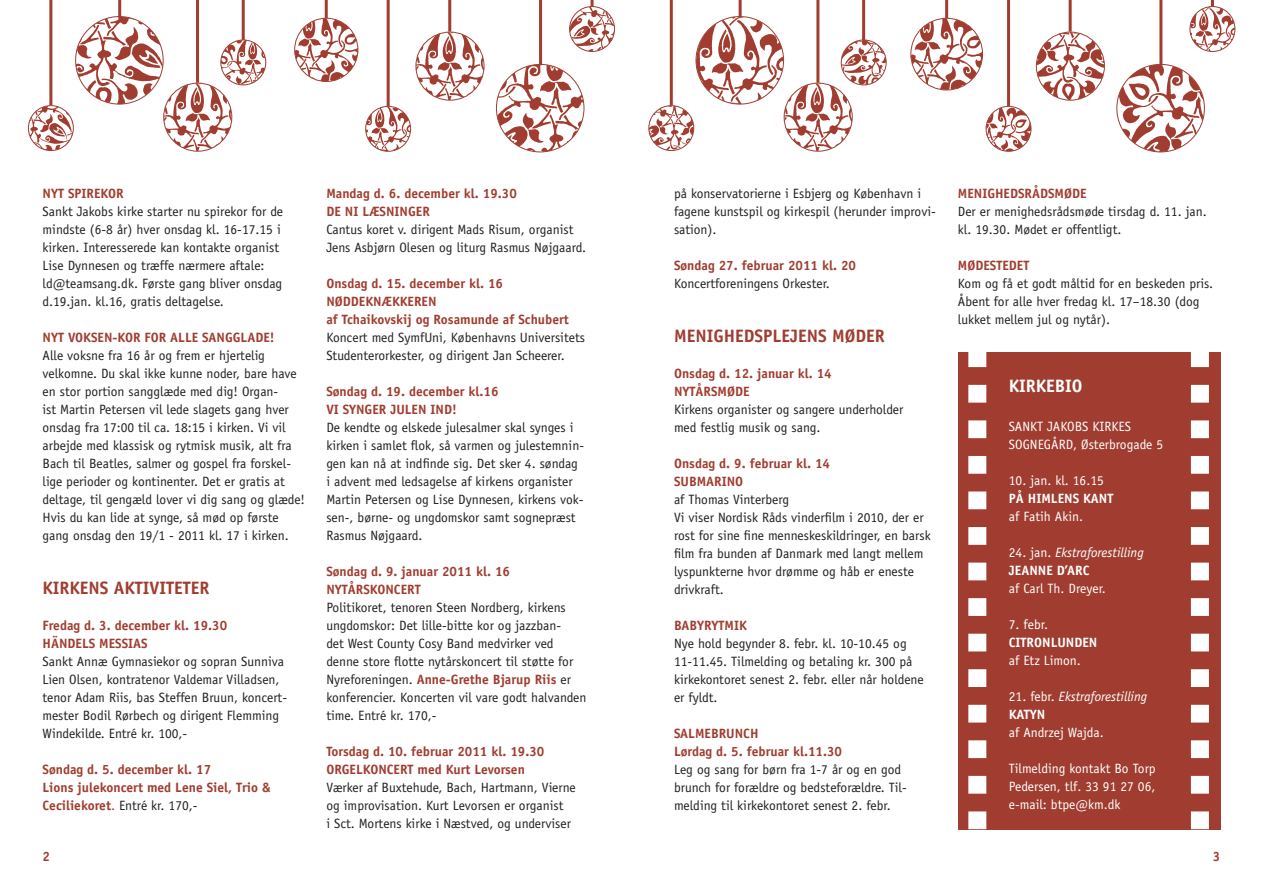
<style>
.page{position:relative;width:1263px;height:893px;background:#fff}
.page>*{position:absolute;margin:0;border:0;box-sizing:border-box;transform-origin:0 0}
.t1{font:700 18px "Officina Sans";color:#a03d30}
.t2{font:700 18px "Officina Sans";color:#fff}
.t3{font:13.5px/18px "Officina Sans";color:#231f20}
.t4{font:700 13.5px/18px "Officina Sans";color:#a03d30}
.t5{font:13.5px/18px "Officina Sans";color:#fff}
.t6{font:italic 13.5px/18px "Officina Sans";color:#fff}
.t7{font:700 13.5px "Officina Sans";color:#fff}
.s1{font-weight:400}
.s2{font-weight:400;color:#231f20}
.s3{font-weight:700;color:#a03d30}
.s4{font-style:normal}
.s5{font-weight:700;font-style:normal}
</style>
<div class="page">
<div style="left:958px;top:352px;width:262px;height:477px;background:#a03d30"></div>
<svg style="left:968px;top:352px;width:18px;height:477px"></svg>
<svg style="left:1191px;top:352px;width:18px;height:477px"></svg>
<img style="left:366px;top:106px;width:45px;height:45px;border-radius:50%">
<div style="left:365px;top:106px;width:46px;height:46px;border:1px solid #a03d30;border-radius:50%"></div>
<img style="left:986px;top:106px;width:45px;height:45px;border-radius:50%">
<div style="left:986px;top:106px;width:45px;height:46px;border:1px solid #a03d30;border-radius:50%"></div>
<img style="left:76px;top:17px;width:87px;height:87px;border-radius:50%">
<img style="left:696px;top:17px;width:87px;height:87px;border-radius:50%">
<img style="left:496px;top:64px;width:88px;height:88px;border-radius:50%">
<img style="left:1117px;top:64px;width:87px;height:88px;border-radius:50%">
<hr style="left:118px;top:0;width:3px;height:17px;background:#a03d30">
<hr style="left:739px;top:0;width:3px;height:17px;background:#a03d30">
<hr style="left:539px;top:0;width:3px;height:65px;background:#a03d30">
<hr style="left:1159px;top:0;width:3px;height:65px;background:#a03d30">
<hr style="left:387px;top:0;width:3px;height:106px;background:#a03d30">
<hr style="left:1007px;top:0;width:3px;height:106px;background:#a03d30">
<img style="left:221px;top:40px;width:45px;height:45px;border-radius:50%">
<div style="left:220px;top:40px;width:46px;height:45px;border:1px solid #a03d30;border-radius:50%"></div>
<img style="left:841px;top:40px;width:45px;height:45px;border-radius:50%">
<div style="left:841px;top:40px;width:45px;height:45px;border:1px solid #a03d30;border-radius:50%"></div>
<hr style="left:242px;top:0;width:3px;height:40px;background:#a03d30">
<hr style="left:862px;top:0;width:3px;height:40px;background:#a03d30">
<img style="left:164px;top:83px;width:68px;height:68px;border-radius:50%">
<div style="left:163px;top:83px;width:69px;height:69px;border:1px solid #a03d30;border-radius:50%"></div>
<hr style="left:196px;top:0;width:3px;height:83px;background:#a03d30">
<img style="left:784px;top:83px;width:68px;height:68px;border-radius:50%">
<div style="left:784px;top:83px;width:68px;height:69px;border:1px solid #a03d30;border-radius:50%"></div>
<hr style="left:816px;top:0;width:3px;height:83px;background:#a03d30">
<img style="left:416px;top:32px;width:68px;height:68px;border-radius:50%">
<div style="left:416px;top:32px;width:68px;height:69px;border:1px solid #a03d30;border-radius:50%"></div>
<hr style="left:448px;top:0;width:3px;height:32px;background:#a03d30">
<img style="left:1036px;top:32px;width:68px;height:68px;border-radius:50%">
<div style="left:1036px;top:32px;width:69px;height:69px;border:1px solid #a03d30;border-radius:50%"></div>
<hr style="left:1069px;top:0;width:3px;height:32px;background:#a03d30">
<img style="left:295px;top:18px;width:63px;height:63px;border-radius:50%">
<div style="left:294px;top:18px;width:64px;height:64px;border:1px solid #a03d30;border-radius:50%"></div>
<img style="left:911px;top:18px;width:71px;height:72px;border-radius:50%">
<div style="left:910px;top:18px;width:73px;height:72px;border:1px solid #a03d30;border-radius:50%"></div>
<hr style="left:325px;top:0;width:3px;height:18px;background:#a03d30">
<hr style="left:945px;top:0;width:3px;height:18px;background:#a03d30">
<img style="left:28px;top:106px;width:45px;height:45px;border-radius:50%">
<div style="left:28px;top:105px;width:46px;height:46px;border:1px solid #a03d30;border-radius:50%"></div>
<img style="left:649px;top:106px;width:45px;height:45px;border-radius:50%">
<div style="left:648px;top:105px;width:46px;height:46px;border:1px solid #a03d30;border-radius:50%"></div>
<hr style="left:49px;top:0;width:3px;height:105px;background:#a03d30">
<hr style="left:670px;top:0;width:3px;height:105px;background:#a03d30">
<img style="left:570px;top:7px;width:44px;height:44px;border-radius:50%">
<div style="left:569px;top:6px;width:46px;height:46px;border:1px solid #a03d30;border-radius:50%"></div>
<img style="left:1190px;top:7px;width:45px;height:44px;border-radius:50%">
<div style="left:1189px;top:6px;width:46px;height:46px;border:1px solid #a03d30;border-radius:50%"></div>
<svg style="left:590px;top:0;width:3px;height:6px"></svg>
<svg style="left:1211px;top:0;width:3px;height:6px"></svg>
<p class="t4" style="left:43px;top:186px;width:83px">NYT SPIREKOR</p>
<p class="t3" style="left:43px;top:204px;width:242px">Sankt Jakobs kirke starter nu spirekor for de mindste (6-8 år) hver onsdag kl. 16-17.15 i kirken. Interesserede kan kontakte organist Lise Dynnesen og træffe nærmere aftale: ld@teamsang.dk. Første gang bliver onsdag d.19.jan. kl.16, gratis deltagelse.</p>
<p class="t4" style="left:43px;top:330px;width:234px">NYT VOKSEN-KOR FOR ALLE SANGGLADE!</p>
<p class="t3" style="left:43px;top:348px;width:264px">Alle voksne fra 16 år og frem er hjertelig velkomne. Du skal ikke kunne noder, bare have en stor portion sangglæde med dig! Organ-<br>ist Martin Petersen vil lede slagets gang hver onsdag fra 17:00 til ca. 18:15 i kirken. Vi vil arbejde med klassisk og rytmisk musik, alt fra Bach til Beatles, salmer og gospel fra forskel&shy;lige perioder og kontinenter. Det er gratis at deltage, til gengæld lover vi dig sang og glæde!<br>Hvis du kan lide at synge, så mød op første gang onsdag den 19/1 - 2011 kl. 17 i kirken.</p>
<h1 class="t1" style="left:43px;top:581px;width:168px">KIRKENS AKTIVITETER</h1>
<p class="t4" style="left:43px;top:618px;width:186px">Fredag d. 3. december kl. 19.30<br>HÄNDELS MESSIAS</p>
<p class="t3" style="left:43px;top:654px;width:246px">Sankt Annæ Gymnasiekor og sopran Sunniva Lien Olsen, kontratenor Valdemar Villadsen, tenor Adam Riis, bas Steffen Bruun, koncert&shy;mester Bodil Rørbech og dirigent Flemming Windekilde. Entré kr. 100,-</p>
<p class="t4" style="left:43px;top:762px;width:229px">Søndag d. 5. december kl. 17<br>Lions julekoncert med Lene Siel, Trio &amp;<br>Ceciliekoret<span class="s1">.</span> <span class="s2">Entré kr. 170,-</span></p>
<p class="t4" style="left:326px;top:186px;width:192px">Mandag d. 6. december kl. 19.30<br>DE NI LÆSNINGER</p>
<p class="t3" style="left:326px;top:222px;width:261px">Cantus koret v. dirigent Mads Risum, organist<br>Jens Asbjørn Olesen og liturg Rasmus Nøjgaard.</p>
<p class="t4" style="left:326px;top:276px;width:244px">Onsdag d. 15. december kl. 16<br>NØDDEKNÆKKEREN<br>af Tchaikovskij og Rosamunde af Schubert</p>
<p class="t3" style="left:326px;top:330px;width:260px">Koncert med SymfUni, Københavns Universitets<br>Studenterorkester, og dirigent Jan Scheerer.</p>
<p class="t4" style="left:326px;top:384px;width:174px">Søndag d. 19. december kl.16<br>VI SYNGER JULEN IND!</p>
<p class="t3" style="left:326px;top:420px;width:259px">De kendte og elskede julesalmer skal synges i kirken i samlet flok, så varmen og julestemnin&shy;gen kan nå at indfinde sig. Det sker 4. søndag i advent med ledsagelse af kirkens organister Martin Petersen og Lise Dynnesen, kirkens vok&shy;sen-, børne- og ungdomskor samt sognepræst Rasmus Nøjgaard.</p>
<p class="t4" style="left:326px;top:564px;width:185px">Søndag d. 9. januar 2011 kl. 16<br>NYTÅRSKONCERT</p>
<p class="t3" style="left:326px;top:600px;width:262px">Politikoret, tenoren Steen Nordberg, kirkens ungdomskor: Det lille-bitte kor og jazzban-<br>det West County Cosy Band medvirker ved denne store flotte nytårskoncert til støtte for Nyreforeningen. <span class="s3">Anne-Grethe Bjarup Riis</span> er konferencier. Koncerten vil vare godt halvanden time. Entré kr. 170,-</p>
<p class="t4" style="left:326px;top:744px;width:220px">Torsdag d. 10. februar 2011 kl. 19.30<br>ORGELKONCERT med Kurt Levorsen</p>
<p class="t3" style="left:326px;top:780px;width:251px">Værker af Buxtehude, Bach, Hartmann, Vierne og improvisation. Kurt Levorsen er organist<br>i Sct. Mortens kirke i Næstved, og underviser</p>
<p class="t3" style="left:674px;top:186px;width:263px">på konservatorierne i Esbjerg og København i fagene kunstspil og kirkespil (herunder improvi&shy;sation).</p>
<p class="t4" style="left:674px;top:258px;width:184px">Søndag 27. februar 2011 kl. 20</p>
<p class="t3" style="left:674px;top:276px;width:157px">Koncertforeningens Orkester.</p>
<h1 class="t1" style="left:674px;top:329px;width:212px">MENIGHEDSPLEJENS MØDER</h1>
<p class="t4" style="left:674px;top:366px;width:159px">Onsdag d. 12. januar kl. 14<br>NYTÅRSMØDE</p>
<p class="t3" style="left:674px;top:402px;width:231px">Kirkens organister og sangere underholder med festlig musik og sang.</p>
<p class="t4" style="left:674px;top:456px;width:157px">Onsdag d. 9. februar kl. 14<br>SUBMARINO</p>
<p class="t3" style="left:674px;top:492px;width:258px">af Thomas Vinterberg<br>Vi viser Nordisk Råds vinderfilm i 2010, der er rost for sine fine menneskeskildringer, en barsk film fra bunden af Danmark med langt mellem lyspunkterne hvor drømme og håb er eneste drivkraft.</p>
<p class="t4" style="left:674px;top:618px;width:74px">BABYRYTMIK</p>
<p class="t3" style="left:674px;top:636px;width:251px">Nye hold begynder 8. febr. kl. 10-10.45 og 11-11.45. Tilmelding og betaling kr. 300 på kirkekontoret senest 2. febr. eller når holdene er fyldt.</p>
<p class="t4" style="left:674px;top:726px;width:170px">SALMEBRUNCH<br>Lørdag d. 5. februar kl.11.30</p>
<p class="t3" style="left:674px;top:762px;width:234px">Leg og sang for børn fra 1-7 år og en god brunch for forældre og bedsteforældre. Til&shy;melding til kirkekontoret senest 2. febr.</p>
<p class="t4" style="left:958px;top:186px;width:130px">MENIGHEDSRÅDSMØDE</p>
<p class="t3" style="left:958px;top:204px;width:250px">Der er menighedsrådsmøde tirsdag d. 11. jan. kl. 19.30. Mødet er offentligt.</p>
<p class="t4" style="left:958px;top:258px;width:73px">MØDESTEDET</p>
<p class="t3" style="left:958px;top:276px;width:257px">Kom og få et godt måltid for en beskeden pris.<br>Åbent for alle hver fredag kl. 17–18.30 (dog lukket mellem jul og nytår).</p>
<h1 class="t2" style="left:1009px;top:379px;width:75px">KIRKEBIO</h1>
<p class="t5" style="left:1009px;top:419px;width:156px">SANKT JAKOBS KIRKES<br>SOGNEGÅRD, Østerbrogade 5</p>
<p class="t5" style="left:1009px;top:473px;width:96px">10. jan. kl. 16.15</p>
<p class="t7" style="left:1009px;top:494px;width:106px">PÅ HIMLENS KANT</p>
<p class="t5" style="left:1009px;top:509px;width:76px">af Fatih Akin.</p>
<p class="t6" style="left:1009px;top:545px;width:136px"><span class="s4">24. jan.</span> Ekstraforestilling<br><span class="s5">JEANNE D’ARC</span></p>
<p class="t5" style="left:1009px;top:581px;width:99px">af Carl Th. Dreyer.</p>
<p class="t5" style="left:1009px;top:617px;width:41px">7. febr.</p>
<p class="t7" style="left:1009px;top:638px;width:90px">CITRONLUNDEN</p>
<p class="t5" style="left:1009px;top:653px;width:73px">af Etz Limon.</p>
<p class="t6" style="left:1009px;top:689px;width:140px"><span class="s4">21. febr.</span> Ekstraforestilling<br><span class="s5">KATYN</span></p>
<p class="t5" style="left:1009px;top:725px;width:96px">af Andrzej Wajda.</p>
<p class="t5" style="left:1009px;top:761px;width:148px;text-align:justify">Tilmelding kontakt Bo Torp Pedersen, tlf. 33 91 27 06, e-mail: btpe@km.dk</p>
<p class="t4" style="left:43px;top:849px;width:9px">2</p>
<p class="t4" style="left:1213px;top:849px;width:9px">3</p>
</div>
